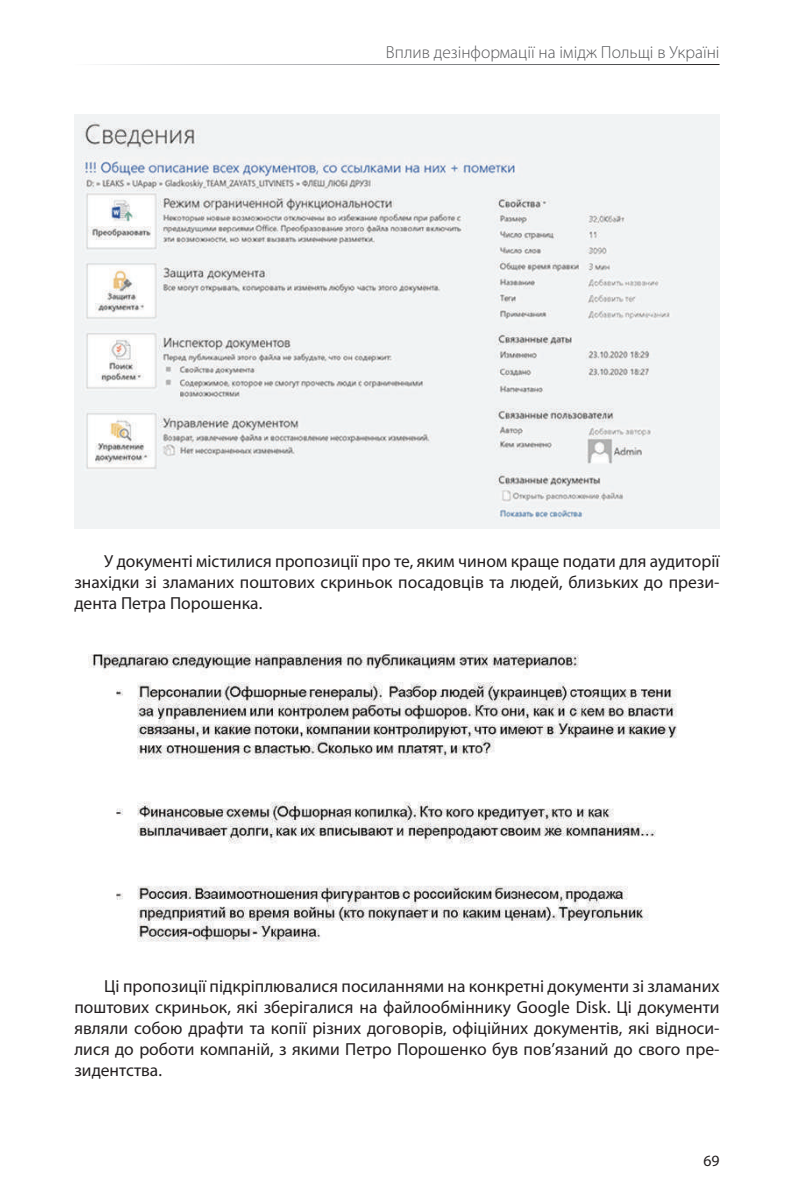
<style>
.page{position:relative;width:794px;height:1191px;background:#fff}
.page>*{position:absolute;margin:0;border:0;box-sizing:border-box;transform-origin:0 0}
.t1{font:17.5px/21px "Myriad Pro";color:#231f20;text-align:justify}
.t2{font:300 17.5px "Myriad Pro";color:#57585a}
.t3{font:15.75px "Myriad Pro";color:#231f20}
</style>
<div class="page">
<img style="left:75px;top:114px;width:644px;height:415px">
<img style="left:88px;top:654px;width:589px;height:288px">
<p class="t2" style="left:386px;top:41px;width:335px">Вплив дезінформації на імідж Польщі в Україні</p>
<p class="t1" style="left:74px;top:550px;width:646px;text-indent:30px">У документі містилися пропозиції про те, яким чином краще подати для аудиторії знахідки зі зламаних поштових скриньок посадовців та людей, близьких до прези&shy;дента Петра Порошенка.</p>
<p class="t1" style="left:74px;top:975px;width:646px;text-indent:30px">Ці пропозиції підкріплювалися посиланнями на конкретні документи зі зламаних поштових скриньок, які зберігалися на файлообміннику Google Disk. Ці документи являли собою драфти та копії різних договорів, офіційних документів, які відноси&shy;лися до роботи компаній, з якими Петро Порошенко був пов’язаний до свого пре&shy;зидентства.</p>
<p class="t3" style="left:703px;top:1150px;width:18px">69</p>
</div>
